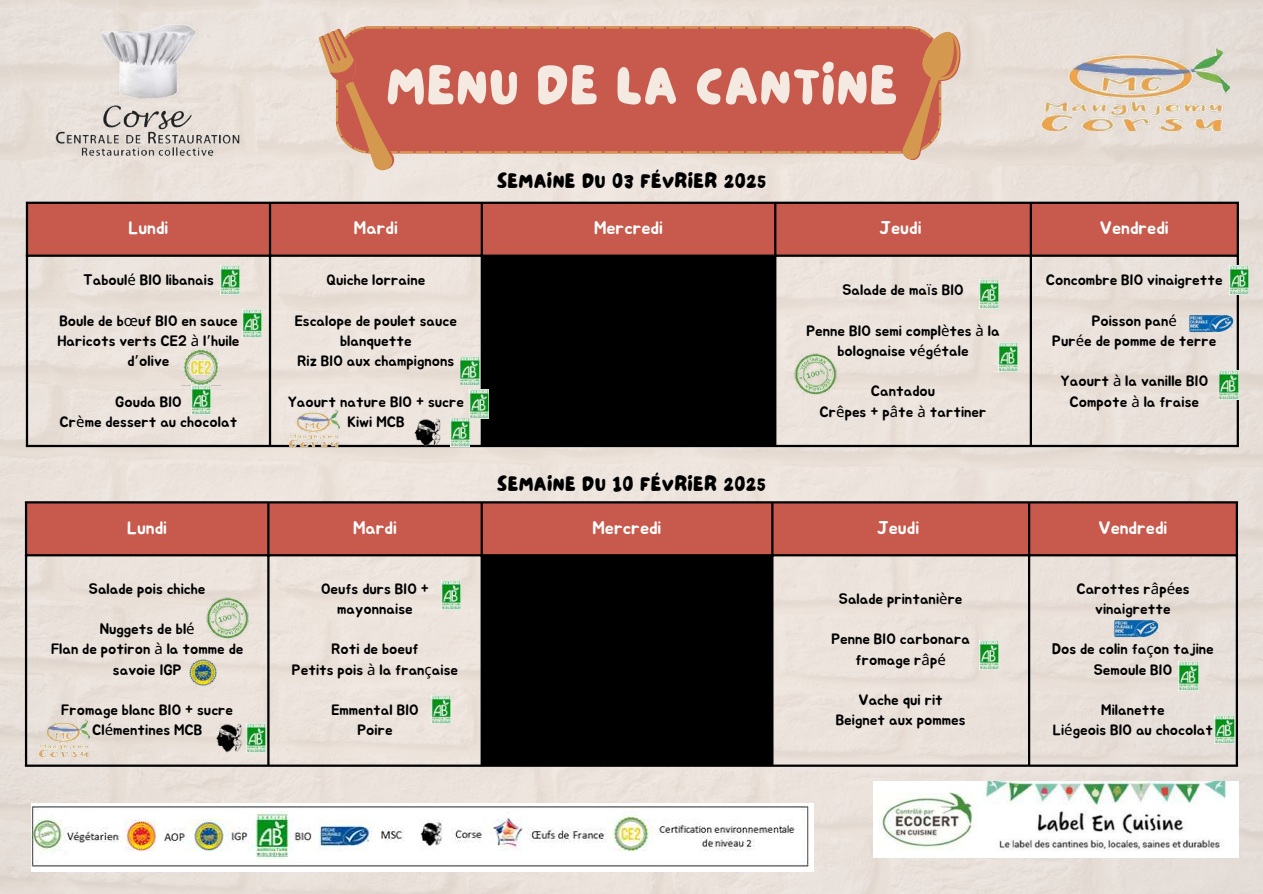
<style>
.page{position:relative;width:1263px;height:894px;background:#fff}
.page>*{position:absolute;margin:0;border:0;box-sizing:border-box;transform-origin:0 0}
.t1{font:55.05px "NF Lepetitcochon Regular";letter-spacing:.05em;color:#f4eae1}
.t2{font:20.55px "NF Lepetitcochon Regular";letter-spacing:.05em;color:#000}
.t3{font:18px "Jua";color:#fff}
.t4{font:15px/20.2px "Jua";color:#000;text-align:center}
.s1{font-family:"Noto Sans"}
.s2{font-family:"Noto Sans Gurmukhi"}
</style>
<div class="page">
<img style="left:0;top:0;width:1263px;height:893px">
<div style="left:336px;top:26px;width:605px;height:127px;background:#c75a4c"></div>
<svg style="left:893px;top:27px;width:75px;height:138px;background:#d5987e"></svg>
<svg style="left:315px;top:27px;width:86px;height:147px;background:#d48f79"></svg>
<div style="left:28px;top:204px;width:1209px;height:50px;background:#c75a4c"></div>
<div style="left:482px;top:255px;width:293px;height:191px;background:#000"></div>
<hr style="left:26px;top:204px;width:2px;height:240px;background:#000">
<hr style="left:269px;top:204px;width:2px;height:240px;background:#000">
<hr style="left:481px;top:204px;width:2px;height:240px;background:#000">
<hr style="left:774px;top:204px;width:2px;height:240px;background:#000">
<hr style="left:1030px;top:204px;width:2px;height:240px;background:#000">
<hr style="left:1237px;top:204px;width:2px;height:240px;background:#000">
<hr style="left:26px;top:201px;width:1213px;height:3px;background:#000">
<hr style="left:26px;top:254px;width:1213px;height:3px;background:#000">
<hr style="left:26px;top:444px;width:1213px;height:3px;background:#000">
<div style="left:27px;top:503px;width:1209px;height:51px;background:#c75a4c"></div>
<div style="left:481px;top:555px;width:292px;height:210px;background:#000"></div>
<hr style="left:25px;top:503px;width:2px;height:261px;background:#000">
<hr style="left:267px;top:503px;width:2px;height:261px;background:#000">
<hr style="left:481px;top:503px;width:2px;height:261px;background:#000">
<hr style="left:771px;top:503px;width:2px;height:261px;background:#000">
<hr style="left:1028px;top:503px;width:2px;height:261px;background:#000">
<hr style="left:1236px;top:503px;width:2px;height:261px;background:#000">
<hr style="left:25px;top:501px;width:1213px;height:2px;background:#000">
<hr style="left:25px;top:554px;width:1213px;height:2px;background:#000">
<hr style="left:25px;top:764px;width:1213px;height:2px;background:#000">
<img style="left:874px;top:781px;width:364px;height:76px">
<img style="left:1042px;top:48px;width:188px;height:82px">
<img style="left:43px;top:18px;width:209px;height:148px">
<img style="left:32px;top:803px;width:781px;height:68px">
<img style="left:181px;top:346px;width:40px;height:39px">
<img style="left:1229px;top:265px;width:20px;height:29px">
<img style="left:195px;top:586px;width:58px;height:57px">
<img style="left:1188px;top:304px;width:45px;height:38px">
<img style="left:290px;top:409px;width:49px;height:37px">
<img style="left:203px;top:723px;width:43px;height:28px">
<img style="left:783px;top:342px;width:58px;height:56px">
<img style="left:402px;top:418px;width:68px;height:29px">
<img style="left:40px;top:719px;width:49px;height:37px">
<img style="left:185px;top:654px;width:35px;height:35px">
<img style="left:243px;top:309px;width:19px;height:29px">
<img style="left:221px;top:265px;width:19px;height:29px">
<img style="left:460px;top:356px;width:19px;height:29px">
<img style="left:192px;top:385px;width:19px;height:29px">
<img style="left:469px;top:389px;width:20px;height:29px">
<img style="left:1219px;top:370px;width:19px;height:29px">
<img style="left:1179px;top:661px;width:19px;height:29px">
<img style="left:1215px;top:714px;width:19px;height:29px">
<img style="left:1113px;top:609px;width:45px;height:38px">
<img style="left:979px;top:640px;width:19px;height:29px">
<img style="left:246px;top:723px;width:20px;height:29px">
<img style="left:432px;top:694px;width:19px;height:29px">
<img style="left:441px;top:580px;width:19px;height:29px">
<img style="left:979px;top:279px;width:19px;height:29px">
<img style="left:998px;top:342px;width:19px;height:29px">
<h1 class="t1" style="left:387px;top:48px;width:511px">MENU DE LA CANTINE</h1>
<h2 class="t2" style="left:497px;top:167px;width:270px">SEMAINE DU 03 FÉVRIER 2025</h2>
<p class="t3" style="left:129px;top:220px;width:41px">Lundi</p>
<p class="t3" style="left:354px;top:220px;width:45px">Mardi</p>
<p class="t3" style="left:594px;top:220px;width:70px">Mercredi</p>
<p class="t3" style="left:880px;top:220px;width:43px">Jeudi</p>
<p class="t3" style="left:1100px;top:220px;width:70px">Vendredi</p>
<p class="t4" style="left:83px;top:270px;width:132px">Taboul<span class="s1">é</span> BIO libanais</p>
<p class="t4" style="left:57px;top:311px;width:183px">Boule de b<span class="s1">œ</span>uf BIO en sauce<br>Haricots verts CE2 <span class="s1">à</span> l<span class="s2">’</span>huile d<span class="s2">’</span>olive</p>
<p class="t4" style="left:60px;top:392px;width:179px">Gouda BIO<br>Cr<span class="s1">è</span>me dessert au chocolat</p>
<p class="t4" style="left:327px;top:270px;width:100px">Quiche lorraine</p>
<p class="t4" style="left:295px;top:311px;width:164px">Escalope de poulet sauce blanquette<br>Riz BIO aux champignons</p>
<p class="t4" style="left:288px;top:392px;width:178px">Yaourt nature BIO + sucre<br>Kiwi MCB</p>
<p class="t4" style="left:1046px;top:270px;width:179px">Concombre BIO vinaigrette</p>
<p class="t4" style="left:1052px;top:311px;width:166px">Poisson pan<span class="s1">é<br></span>Pur<span class="s1">é</span>e de pomme de terre</p>
<p class="t4" style="left:1060px;top:371px;width:149px">Yaourt <span class="s1">à</span> la vanille BIO<br>Compote <span class="s1">à</span> la fraise</p>
<p class="t4" style="left:842px;top:280px;width:123px">Salade de ma<span class="s1">ï</span>s BIO</p>
<p class="t4" style="left:806px;top:321px;width:195px">Penne BIO semi compl<span class="s1">è</span>tes <span class="s1">à</span> la bolognaise v<span class="s1">é</span>g<span class="s1">é</span>tale</p>
<p class="t4" style="left:820px;top:381px;width:168px">Cantadou<br>Cr<span class="s1">ê</span>pes + p<span class="s1">â</span>te <span class="s1">à</span> tartiner</p>
<h2 class="t2" style="left:497px;top:470px;width:270px">SEMAINE DU 10 FÉVRIER 2025</h2>
<p class="t3" style="left:127px;top:519px;width:41px">Lundi</p>
<p class="t3" style="left:353px;top:519px;width:45px">Mardi</p>
<p class="t3" style="left:593px;top:519px;width:70px">Mercredi</p>
<p class="t3" style="left:878px;top:519px;width:43px">Jeudi</p>
<p class="t3" style="left:1098px;top:519px;width:70px">Vendredi</p>
<p class="t4" style="left:89px;top:578px;width:118px">Salade pois chiche</p>
<p class="t4" style="left:51px;top:619px;width:194px">Nuggets de bl<span class="s1">é<br></span>Flan de potiron <span class="s1">à</span> la tomme de savoie IGP</p>
<p class="t4" style="left:61px;top:700px;width:173px">Fromage blanc BIO + sucre<br>Cl<span class="s1">é</span>mentines MCB</p>
<p class="t4" style="left:321px;top:578px;width:109px">Oeufs durs BIO + mayonnaise</p>
<p class="t4" style="left:292px;top:639px;width:168px">Roti de boeuf<br>Petits pois <span class="s1">à</span> la fran<span class="s1">ç</span>aise</p>
<p class="t4" style="left:331px;top:700px;width:89px">Emmental BIO<br>Poire</p>
<p class="t4" style="left:839px;top:589px;width:125px">Salade printani<span class="s1">è</span>re</p>
<p class="t4" style="left:831px;top:629px;width:140px">Penne BIO carbonara fromage r<span class="s1">â</span>p<span class="s1">é</span></p>
<p class="t4" style="left:836px;top:690px;width:131px">Vache qui rit<br>Beignet aux pommes</p>
<p class="t4" style="left:1076px;top:578px;width:115px">Carottes r<span class="s1">â</span>p<span class="s1">é</span>es vinaigrette</p>
<p class="t4" style="left:1052px;top:639px;width:163px">Dos de colin fa<span class="s1">ç</span>on tajine<br>Semoule BIO</p>
<p class="t4" style="left:1053px;top:700px;width:162px">Milanette<br>Li<span class="s1">é</span>geois BIO au chocolat</p>
</div>
